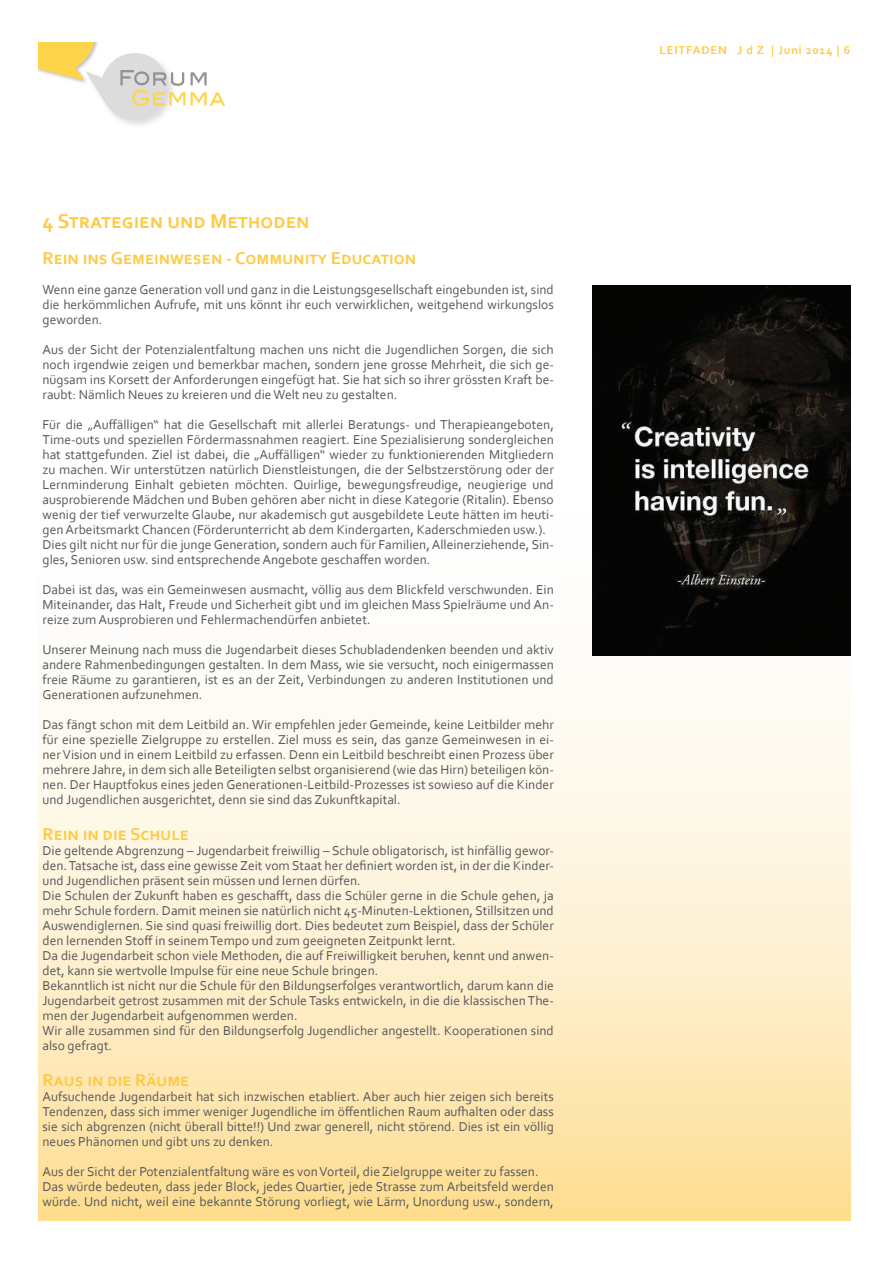
<style>
.page{position:relative;width:893px;height:1263px;background:#fff}
.page>*{position:absolute;margin:0;border:0;box-sizing:border-box;transform-origin:0 0}
.t1{font:700 21px "Corbel";color:#feca42}
.t2{font:700 18px "Corbel";color:#feca42}
.t3{font:13.5px/15px "Corbel";color:#57585a;text-align:justify}
.t4{font:700 12px "Corbel";letter-spacing:.07em;color:#feca42}
</style>
<div class="page">
<svg style="left:38px;top:43px;width:187px;height:82px"></svg>
<svg style="left:38px;top:701px;width:812px;height:519px;background:#feeeca"></svg>
<img style="left:592px;top:286px;width:258px;height:370px">
<h1 class="t1" style="left:43px;top:208px;width:269px">4 Strategien und Methoden</h1>
<h2 class="t2" style="left:43px;top:247px;width:375px">Rein ins Gemeinwesen - Community Education</h2>
<p class="t3" style="left:43px;top:282px;width:513px">Wenn eine ganze Generation voll und ganz in die Leistungsgesellschaft eingebunden ist, sind die herkömmlichen Aufrufe, mit uns könnt ihr euch verwirklichen, weitgehend wirkungslos geworden.</p>
<p class="t3" style="left:43px;top:342px;width:513px">Aus der Sicht der Potenzialentfaltung machen uns nicht die Jugendlichen Sorgen, die sich noch irgendwie zeigen und bemerkbar machen, sondern jene grosse Mehrheit, die sich ge&shy;nügsam ins Korsett der Anforderungen eingefügt hat. Sie hat sich so ihrer grössten Kraft be&shy;raubt: Nämlich Neues zu kreieren und die Welt neu zu gestalten.</p>
<p class="t3" style="left:43px;top:417px;width:513px;text-align:left">Für die „Auffälligen“ hat die Gesellschaft mit allerlei Beratungs- und Therapieangeboten, Time-outs und speziellen Fördermassnahmen reagiert. Eine Spezialisierung sondergleichen hat stattgefunden. Ziel ist dabei, die „Auffälligen“ wieder zu funktionierenden Mitgliedern zu machen. Wir unterstützen natürlich Dienstleistungen, die der Selbstzerstörung oder der Lernminderung Einhalt gebieten möchten. Quirlige, bewegungsfreudige, neugierige und ausprobierende Mädchen und Buben gehören aber nicht in diese Kategorie (Ritalin). Ebenso wenig der tief verwurzelte Glaube, nur akademisch gut ausgebildete Leute hätten im heuti&shy;gen Arbeitsmarkt Chancen (Förderunterricht ab dem Kindergarten, Kaderschmieden usw.).<br>Dies gilt nicht nur für die junge Generation, sondern auch für Familien, Alleinerziehende, Sin&shy;gles, Senioren usw. sind entsprechende Angebote geschaffen worden.</p>
<p class="t3" style="left:43px;top:582px;width:513px">Dabei ist das, was ein Gemeinwesen ausmacht, völlig aus dem Blickfeld verschwunden. Ein Miteinander, das Halt, Freude und Sicherheit gibt und im gleichen Mass Spielräume und An&shy;reize zum Ausprobieren und Fehlermachendürfen anbietet.</p>
<p class="t3" style="left:43px;top:642px;width:513px">Unserer Meinung nach muss die Jugendarbeit dieses Schubladendenken beenden und aktiv andere Rahmenbedingungen gestalten. In dem Mass, wie sie versucht, noch einigermassen freie Räume zu garantieren, ist es an der Zeit, Verbindungen zu anderen Institutionen und Generationen aufzunehmen.</p>
<p class="t3" style="left:43px;top:717px;width:513px">Das fängt schon mit dem Leitbild an. Wir empfehlen jeder Gemeinde, keine Leitbilder mehr für eine spezielle Zielgruppe zu erstellen. Ziel muss es sein, das ganze Gemeinwesen in ei&shy;ner Vision und in einem Leitbild zu erfassen. Denn ein Leitbild beschreibt einen Prozess über mehrere Jahre, in dem sich alle Beteiligten selbst organisierend (wie das Hirn) beteiligen kön&shy;nen. Der Hauptfokus eines jeden Generationen-Leitbild-Prozesses ist sowieso auf die Kinder und Jugendlichen ausgerichtet, denn sie sind das Zukunftkapital.</p>
<h2 class="t2" style="left:43px;top:823px;width:148px">Rein in die Schule</h2>
<p class="t3" style="left:43px;top:843px;width:513px;text-align:left">Die geltende Abgrenzung – Jugendarbeit freiwillig – Schule obligatorisch, ist hinfällig gewor&shy;den. Tatsache ist, dass eine gewisse Zeit vom Staat her definiert worden ist, in der die Kinder&shy;und Jugendlichen präsent sein müssen und lernen dürfen.<br>Die Schulen der Zukunft haben es geschafft, dass die Schüler gerne in die Schule gehen, ja mehr Schule fordern. Damit meinen sie natürlich nicht 45-Minuten-Lektionen, Stillsitzen und Auswendiglernen. Sie sind quasi freiwillig dort. Dies bedeutet zum Beispiel, dass der Schüler den lernenden Stoff in seinem Tempo und zum geeigneten Zeitpunkt lernt.<br>Da die Jugendarbeit schon viele Methoden, die auf Freiwilligkeit beruhen, kennt und anwen&shy;det, kann sie wertvolle Impulse für eine neue Schule bringen.<br>Bekanntlich ist nicht nur die Schule für den Bildungserfolges verantwortlich, darum kann die Jugendarbeit getrost zusammen mit der Schule Tasks entwickeln, in die die klassischen The&shy;men der Jugendarbeit aufgenommen werden.<br>Wir alle zusammen sind für den Bildungserfolg Jugendlicher angestellt. Kooperationen sind also gefragt.</p>
<h2 class="t2" style="left:43px;top:1069px;width:148px">Raus in die Räume</h2>
<p class="t3" style="left:43px;top:1089px;width:513px">Aufsuchende Jugendarbeit hat sich inzwischen etabliert. Aber auch hier zeigen sich bereits Tendenzen, dass sich immer weniger Jugendliche im öffentlichen Raum aufhalten oder dass sie sich abgrenzen (nicht überall bitte!!) Und zwar generell, nicht störend. Dies ist ein völlig neues Phänomen und gibt uns zu denken.</p>
<p class="t3" style="left:43px;top:1164px;width:513px;text-align:left">Aus der Sicht der Potenzialentfaltung wäre es von Vorteil, die Zielgruppe weiter zu fassen.<br>Das würde bedeuten, dass jeder Block, jedes Quartier, jede Strasse zum Arbeitsfeld werden würde. Und nicht, weil eine bekannte Störung vorliegt, wie Lärm, Unordung usw., sondern,</p>
<p class="t4" style="left:659px;top:43px;width:193px">LEITFADEN J d Z | Juni 2014 | 6</p>
</div>
